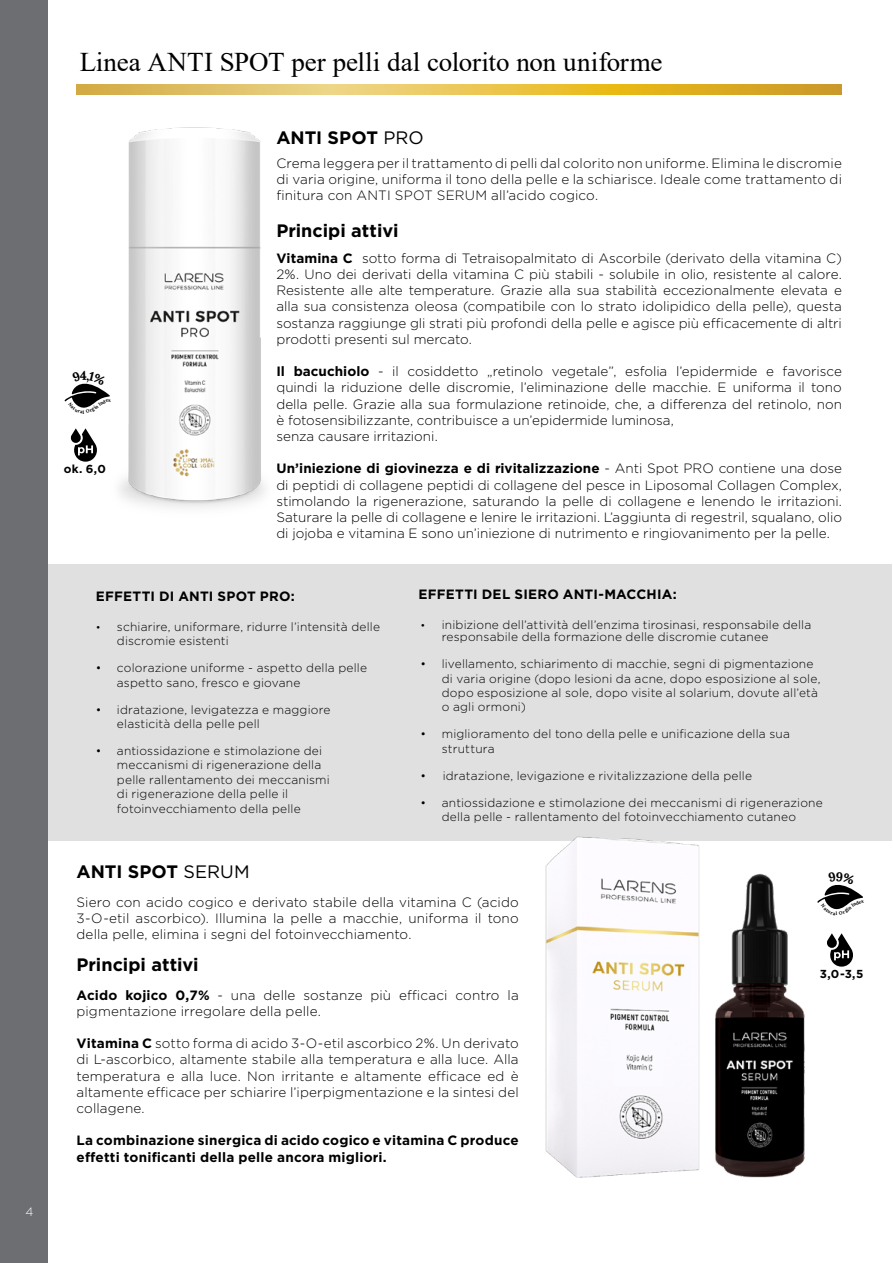
<style>
.page{position:relative;width:893px;height:1263px;background:#fff}
.page>*{position:absolute;margin:0;border:0;box-sizing:border-box;transform-origin:0 0}
.t1{font:27px "Times New Roman";color:#000}
.t2{font:700 18px "Gotham";color:#000}
.t3{font:300 13.5px/16.2px "Gotham";color:#000;text-align:justify}
.t4{font:700 13.5px/16.2px "Gotham";letter-spacing:.015em;color:#000}
.t5{font:300 12px/14.4px "Gotham";letter-spacing:.015em;color:#000}
.t6{font:300 12px "Gotham";color:#fff}
.t7{font:700 11.55px "Gotham";color:#000}
.s1{font-weight:400}
.s2{font-weight:700}
.s3{font-size:10.5px}
</style>
<div class="page">
<div style="left:0;top:0;width:48px;height:1263px;background:#6d6e71"></div>
<div style="left:49px;top:564px;width:843px;height:277px;background:#e0e0e1"></div>
<svg style="left:77px;top:85px;width:765px;height:9px;background:#e2bb4a"></svg>
<img style="left:119px;top:127px;width:146px;height:381px">
<img style="left:545px;top:836px;width:260px;height:342px">
<svg style="left:827px;top:933px;width:26px;height:34px"></svg>
<svg style="left:70px;top:428px;width:27px;height:34px"></svg>
<svg style="left:65px;top:383px;width:45px;height:25px"></svg>
<svg style="left:817px;top:884px;width:46px;height:26px"></svg>
<p class="t6" style="left:26px;top:1204px;width:9px">4</p>
<h1 class="t1" style="left:80px;top:43px;width:584px">Linea ANTI SPOT per pelli dal colorito non uniforme</h1>
<h2 class="t2" style="left:276px;top:126px;width:149px">ANTI SPOT <span class="s1">PRO</span></h2>
<p class="t3" style="left:276px;top:154px;width:567px">Crema leggera per il trattamento di pelli dal colorito non uniforme. Elimina le discromie di varia origine, uniforma il tono della pelle e la schiarisce. Ideale come trattamento di finitura con ANTI SPOT SERUM all’acido cogico.</p>
<p class="t7" style="left:64px;top:461px;width:44px">ok. 6,0</p>
<h2 class="t2" style="left:276px;top:219px;width:124px">Principi attivi</h2>
<p class="t3" style="left:276px;top:250px;width:567px"><span class="s2">Vitamina C</span> sotto forma di Tetraisopalmitato di Ascorbile (derivato della vitamina C)<br>2%. Uno dei derivati della vitamina C più stabili - solubile in olio, resistente al calore.<br>Resistente alle alte temperature. Grazie alla sua stabilità eccezionalmente elevata e alla sua consistenza oleosa (compatibile con lo strato idolipidico della pelle), questa sostanza raggiunge gli strati più profondi della pelle e agisce più efficacemente di altri prodotti presenti sul mercato.</p>
<p class="t3" style="left:276px;top:363px;width:567px;text-align:left"><span class="s2">Il bacuchiolo</span> - il cosiddetto „retinolo vegetale”, esfolia l’epidermide e favorisce quindi la riduzione delle discromie, l’eliminazione delle macchie. E uniforma il tono della pelle. Grazie alla sua formulazione retinoide, che, a differenza del retinolo, non è fotosensibilizzante, contribuisce a un’epidermide luminosa,<br>senza causare irritazioni.</p>
<p class="t3" style="left:276px;top:460px;width:567px"><span class="s2">Un’iniezione di giovinezza e di rivitalizzazione</span> - Anti Spot PRO contiene una dose di peptidi di collagene peptidi di collagene del pesce in Liposomal Collagen Complex, stimolando la rigenerazione, saturando la pelle di collagene e lenendo le irritazioni.<br>Saturare la pelle di collagene e lenire le irritazioni. L’aggiunta di regestril, squalano, olio di jojoba e vitamina E sono un’iniezione di nutrimento e ringiovanimento per la pelle.</p>
<p class="t4" style="left:96px;top:588px;width:201px">EFFETTI DI ANTI SPOT PRO:</p>
<p class="t5" style="left:117px;top:619px;width:265px;text-indent:-21px"><span class="s3">•</span> schiarire, uniformare, ridurre l’intensità delle discromie esistenti</p>
<p class="t5" style="left:117px;top:660px;width:252px;text-indent:-21px">• colorazione uniforme - aspetto della pelle aspetto sano, fresco e giovane</p>
<p class="t5" style="left:117px;top:702px;width:215px;text-indent:-21px">• idratazione, levigatezza e maggiore elasticità della pelle pell</p>
<p class="t5" style="left:117px;top:743px;width:214px;text-indent:-21px">• antiossidazione e stimolazione dei meccanismi di rigenerazione della pelle rallentamento dei meccanismi di rigenerazione della pelle il fotoinvecchiamento della pelle</p>
<h2 class="t2" style="left:77px;top:860px;width:175px">ANTI SPOT <span class="s1">SERUM</span></h2>
<p class="t4" style="left:418px;top:586px;width:260px">EFFETTI DEL SIERO ANTI-MACCHIA:</p>
<p class="t5" style="left:442px;top:618px;width:371px;line-height:12px;text-indent:-21px"><span class="s3">•</span> inibizione dell’attività dell’enzima tirosinasi, responsabile della responsabile della formazione delle discromie cutanee</p>
<p class="t5" style="left:442px;top:656px;width:380px;text-indent:-21px">• livellamento, schiarimento di macchie, segni di pigmentazione di varia origine (dopo lesioni da acne, dopo esposizione al sole, dopo esposizione al sole, dopo visite al solarium, dovute all’età o agli ormoni)</p>
<p class="t5" style="left:442px;top:726px;width:350px;text-indent:-21px">• miglioramento del tono della pelle e unificazione della sua struttura</p>
<p class="t5" style="left:421px;top:768px;width:333px">• idratazione, levigazione e rivitalizzazione della pelle</p>
<p class="t5" style="left:421px;top:795px;width:404px;text-align:center">• antiossidazione e stimolazione dei meccanismi di rigenerazione della pelle - rallentamento del fotoinvecchiamento cutaneo</p>
<p class="t3" style="left:77px;top:893px;width:444px">Siero con acido cogico e derivato stabile della vitamina C (acido 3-O-etil ascorbico). Illumina la pelle a macchie, uniforma il tono della pelle, elimina i segni del fotoinvecchiamento.</p>
<h2 class="t2" style="left:77px;top:952px;width:124px">Principi attivi</h2>
<p class="t3" style="left:77px;top:986px;width:444px"><span class="s2">Acido kojico 0,7%</span> - una delle sostanze più efficaci contro la pigmentazione irregolare della pelle.</p>
<p class="t3" style="left:77px;top:1035px;width:444px"><span class="s2">Vitamina C</span> sotto forma di acido 3-O-etil ascorbico 2%. Un derivato di L-ascorbico, altamente stabile alla temperatura e alla luce. Alla temperatura e alla luce. Non irritante e altamente efficace ed è altamente efficace per schiarire l’iperpigmentazione e la sintesi del collagene.</p>
<p class="t4" style="left:77px;top:1132px;width:444px">La combinazione sinergica di acido cogico e vitamina C produce effetti tonificanti della pelle ancora migliori.</p>
<p class="t7" style="left:820px;top:966px;width:45px">3,0-3,5</p>
</div>
